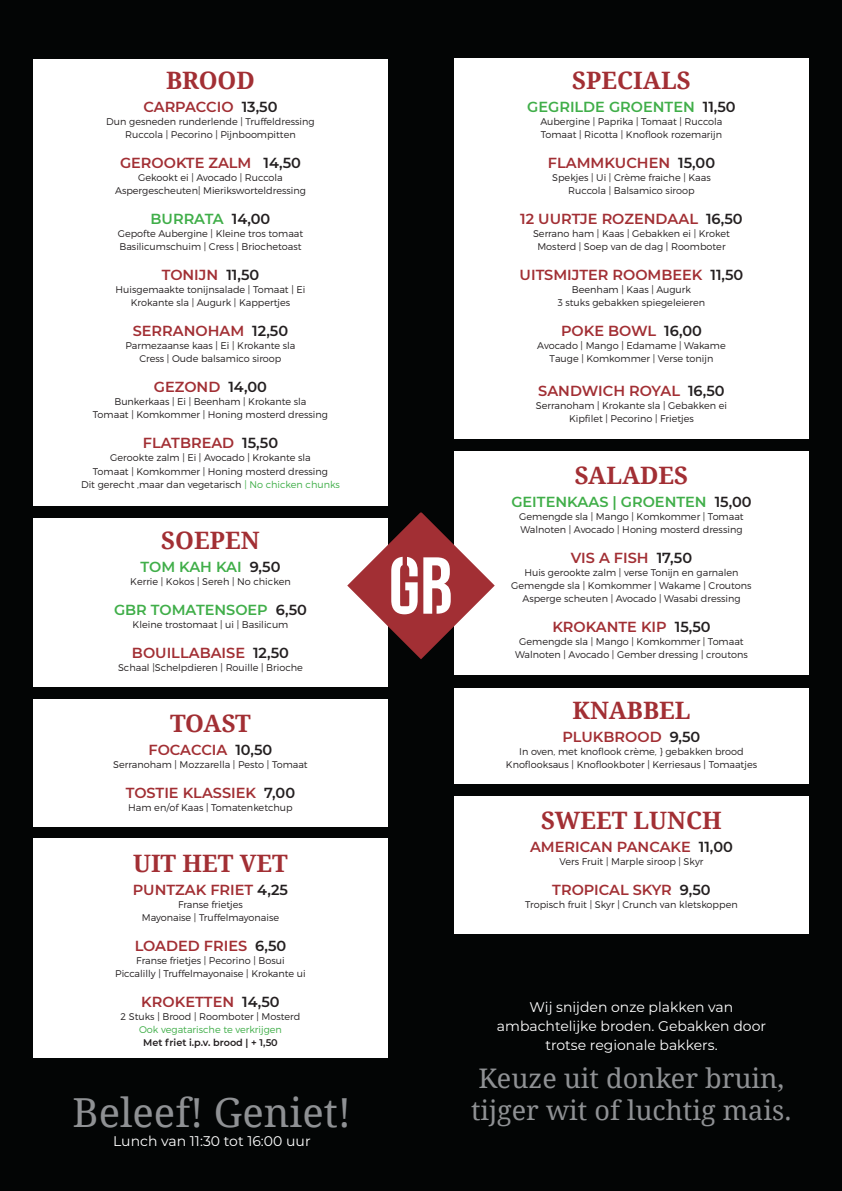
<style>
.page{position:relative;width:842px;height:1191px;background:#030505}
.page>*{position:absolute;margin:0;border:0;box-sizing:border-box;transform-origin:0 0}
.t1{font:40px "Droid Serif";color:#8f9194}
.t2{font:27px "Droid Serif";color:#8f9194}
.Kop{font:700 24px "Droid Serif";color:#a22f34}
.Artikel_prijs{font:600 14.5px "Montserrat";color:#a22f34}
.Artikel_prijs-2{font:600 14.5px "Montserrat";color:#40ae49}
.Artikel_beschrijving{font:14px "Montserrat";color:#fff}
.Artikel_prijs-3{font:300 9.7px "Montserrat";color:#231f20}
.Artikel_prijs-4{font:300 9.7px "Montserrat";color:#40ae49}
.Artikel_prijs-5{font:600 9.7px "Montserrat";color:#231f20}
.s1{color:#231f20}
.s2{color:#40ae49}
</style>
<div class="page">
<div style="left:33px;top:59px;width:355px;height:446px;background:#fff"></div>
<div style="left:454px;top:59px;width:355px;height:380px;background:#fff"></div>
<div style="left:454px;top:451px;width:355px;height:224px;background:#fff"></div>
<div style="left:454px;top:687px;width:355px;height:96px;background:#fff"></div>
<div style="left:454px;top:796px;width:355px;height:137px;background:#fff"></div>
<div style="left:33px;top:518px;width:355px;height:168px;background:#fff"></div>
<div style="left:33px;top:699px;width:355px;height:127px;background:#fff"></div>
<div style="left:33px;top:838px;width:355px;height:219px;background:#fff"></div>
<svg style="left:347px;top:512px;width:148px;height:147px"></svg>
<p class="Kop" style="left:166px;top:64px;width:90px">BROOD</p>
<p class="Artikel_prijs" style="left:143px;top:97px;width:135px">CARPACCIO <span class="s1">13,50</span></p>
<p class="Artikel_prijs-3" style="left:106px;top:116px;width:210px">Dun gesneden runderlende | Truffeldressing</p>
<p class="Artikel_prijs-3" style="left:125px;top:129px;width:172px">Ruccola | Pecorino | Pijnboompitten</p>
<p class="Artikel_prijs" style="left:120px;top:153px;width:182px">GEROOKTE ZALM <span class="s1">14,50</span></p>
<p class="Artikel_prijs-3" style="left:138px;top:172px;width:146px">Gekookt ei | Avocado | Ruccola</p>
<p class="Artikel_prijs-3" style="left:115px;top:185px;width:192px">Aspergescheuten| Mieriksworteldressing</p>
<p class="Artikel_prijs-2" style="left:151px;top:209px;width:121px">BURRATA <span class="s1">14,00</span></p>
<p class="Artikel_prijs-3" style="left:118px;top:228px;width:187px">Gepofte Aubergine | Kleine tros tomaat</p>
<p class="Artikel_prijs-3" style="left:119px;top:241px;width:184px">Basilicumschuim | Cress | Briochetoast</p>
<p class="Artikel_prijs" style="left:162px;top:265px;width:99px">TONIJN <span class="s1">11,50</span></p>
<p class="Artikel_prijs-3" style="left:116px;top:284px;width:191px">Huisgemaakte tonijnsalade | Tomaat | Ei</p>
<p class="Artikel_prijs-3" style="left:131px;top:297px;width:161px">Krokante sla | Augurk | Kappertjes</p>
<p class="Artikel_prijs" style="left:133px;top:321px;width:157px">SERRANOHAM <span class="s1">12,50</span></p>
<p class="Artikel_prijs-3" style="left:125px;top:340px;width:172px">Parmezaanse kaas | Ei | Krokante sla</p>
<p class="Artikel_prijs-3" style="left:139px;top:353px;width:143px">Cress | Oude balsamico siroop</p>
<p class="Artikel_prijs" style="left:154px;top:377px;width:115px">GEZOND <span class="s1">14,00</span></p>
<p class="Artikel_prijs-3" style="left:114px;top:396px;width:194px">Bunkerkaas | Ei | Beenham | Krokante sla</p>
<p class="Artikel_prijs-3" style="left:93px;top:409px;width:237px">Tomaat | Komkommer | Honing mosterd dressing</p>
<p class="Artikel_prijs" style="left:143px;top:433px;width:137px">FLATBREAD <span class="s1">15,50</span></p>
<p class="Artikel_prijs-3" style="left:110px;top:452px;width:202px">Gerookte zalm | Ei | Avocado | Krokante sla</p>
<p class="Artikel_prijs-3" style="left:93px;top:465px;width:237px">Tomaat | Komkommer | Honing mosterd dressing</p>
<p class="Artikel_prijs-3" style="left:81px;top:478px;width:260px">Dit gerecht ,maar dan vegetarisch <span class="s2">| No chicken chunks</span></p>
<p class="Kop" style="left:161px;top:523px;width:100px">SOEPEN</p>
<p class="Artikel_prijs-2" style="left:141px;top:556px;width:141px">TOM KAH KAI <span class="s1">9,50</span></p>
<p class="Artikel_prijs-3" style="left:130px;top:575px;width:162px">Kerrie | Kokos | Sereh | No chicken</p>
<p class="Artikel_prijs-2" style="left:114px;top:599px;width:194px">GBR TOMATENSOEP <span class="s1">6,50</span></p>
<p class="Artikel_prijs-3" style="left:133px;top:618px;width:157px">Kleine trostomaat | ui | Basilicum</p>
<p class="Artikel_prijs" style="left:132px;top:642px;width:159px">BOUILLABAISE <span class="s1">12,50</span></p>
<p class="Artikel_prijs-3" style="left:118px;top:661px;width:186px">Schaal |Schelpdieren | Rouille | Brioche</p>
<p class="Kop" style="left:170px;top:706px;width:82px">TOAST</p>
<p class="Artikel_prijs" style="left:149px;top:739px;width:125px">FOCACCIA <span class="s1">10,50</span></p>
<p class="Artikel_prijs-3" style="left:113px;top:758px;width:196px">Serranoham | Mozzarella | Pesto | Tomaat</p>
<p class="Artikel_prijs" style="left:126px;top:782px;width:171px">TOSTIE KLASSIEK <span class="s1">7,00</span></p>
<p class="Artikel_prijs-3" style="left:128px;top:801px;width:166px">Ham en/of Kaas | Tomatenketchup</p>
<p class="Kop" style="left:133px;top:846px;width:156px">UIT HET VET</p>
<p class="Artikel_prijs" style="left:133px;top:879px;width:157px">PUNTZAK FRIET <span class="s1">4,25</span></p>
<p class="Artikel_prijs-3" style="left:178px;top:898px;width:66px">Franse frietjes</p>
<p class="Artikel_prijs-3" style="left:142px;top:911px;width:139px">Mayonaise | Truffelmayonaise</p>
<p class="Artikel_prijs" style="left:135px;top:935px;width:153px">LOADED FRIES <span class="s1">6,50</span></p>
<p class="Artikel_prijs-3" style="left:136px;top:954px;width:150px">Franse frietjes | Pecorino | Bosui</p>
<p class="Artikel_prijs-3" style="left:115px;top:967px;width:192px">Piccalilly | Truffelmayonaise | Krokante ui</p>
<p class="Artikel_prijs" style="left:141px;top:991px;width:140px">KROKETTEN <span class="s1">14,50</span></p>
<p class="Artikel_prijs-3" style="left:121px;top:1010px;width:181px">2 Stuks | Brood | Roomboter | Mosterd</p>
<p class="Artikel_prijs-4" style="left:139px;top:1023px;width:144px">Ook vegatarische te verkrijgen</p>
<p class="Artikel_prijs-5" style="left:143px;top:1035px;width:136px">Met friet i.p.v. brood | + 1,50</p>
<p class="Kop" style="left:572px;top:64px;width:120px">SPECIALS</p>
<p class="Artikel_prijs-2" style="left:527px;top:97px;width:210px">GEGRILDE GROENTEN <span class="s1">11,50</span></p>
<p class="Artikel_prijs-3" style="left:540px;top:116px;width:184px">Aubergine | Paprika | Tomaat | Ruccola</p>
<p class="Artikel_prijs-3" style="left:541px;top:129px;width:183px">Tomaat | Ricotta | Knoflook rozemarijn</p>
<p class="Artikel_prijs" style="left:548px;top:153px;width:169px">FLAMMKUCHEN <span class="s1">15,00</span></p>
<p class="Artikel_prijs-3" style="left:552px;top:172px;width:160px">Spekjes | Ui | Crème fraiche | Kaas</p>
<p class="Artikel_prijs-3" style="left:568px;top:185px;width:128px">Ruccola | Balsamico siroop</p>
<p class="Artikel_prijs" style="left:520px;top:209px;width:224px">12 UURTJE ROZENDAAL <span class="s1">16,50</span></p>
<p class="Artikel_prijs-3" style="left:533px;top:228px;width:198px">Serrano ham | Kaas | Gebakken ei | Kroket</p>
<p class="Artikel_prijs-3" style="left:537px;top:241px;width:190px">Mosterd | Soep van de dag | Roomboter</p>
<p class="Artikel_prijs" style="left:520px;top:265px;width:225px">UITSMIJTER ROOMBEEK <span class="s1">11,50</span></p>
<p class="Artikel_prijs-3" style="left:572px;top:284px;width:121px">Beenham | Kaas | Augurk</p>
<p class="Artikel_prijs-3" style="left:558px;top:297px;width:149px">3 stuks gebakken spiegeleieren</p>
<p class="Artikel_prijs" style="left:561px;top:321px;width:142px">POKE BOWL <span class="s1">16,00</span></p>
<p class="Artikel_prijs-3" style="left:537px;top:340px;width:190px">Avocado | Mango | Edamame | Wakame</p>
<p class="Artikel_prijs-3" style="left:550px;top:353px;width:165px">Tauge | Komkommer | Verse tonijn</p>
<p class="Artikel_prijs" style="left:538px;top:381px;width:188px">SANDWICH ROYAL <span class="s1">16,50</span></p>
<p class="Artikel_prijs-3" style="left:536px;top:400px;width:193px">Serranoham | Krokante sla | Gebakken ei</p>
<p class="Artikel_prijs-3" style="left:569px;top:413px;width:126px">Kipfilet | Pecorino | Frietjes</p>
<p class="Kop" style="left:575px;top:458px;width:115px">SALADES</p>
<p class="Artikel_prijs-2" style="left:511px;top:491px;width:242px">GEITENKAAS | GROENTEN <span class="s1">15,00</span></p>
<p class="Artikel_prijs-3" style="left:519px;top:510px;width:226px">Gemengde sla | Mango | Komkommer | Tomaat</p>
<p class="Artikel_prijs-3" style="left:520px;top:523px;width:224px">Walnoten | Avocado | Honing mosterd dressing</p>
<p class="Artikel_prijs" style="left:571px;top:547px;width:123px">VIS A FISH <span class="s1">17,50</span></p>
<p class="Artikel_prijs-3" style="left:524px;top:566px;width:216px">Huis gerookte zalm | verse Tonijn en garnalen</p>
<p class="Artikel_prijs-3" style="left:511px;top:579px;width:242px">Gemengde sla | Komkommer | Wakame | Croutons</p>
<p class="Artikel_prijs-3" style="left:522px;top:592px;width:220px">Asperge scheuten | Avocado | Wasabi dressing</p>
<p class="Artikel_prijs" style="left:552px;top:616px;width:160px">KROKANTE KIP <span class="s1">15,50</span></p>
<p class="Artikel_prijs-3" style="left:519px;top:635px;width:226px">Gemengde sla | Mango | Komkommer | Tomaat</p>
<p class="Artikel_prijs-3" style="left:515px;top:648px;width:234px">Walnoten | Avocado | Gember dressing | croutons</p>
<p class="Kop" style="left:572px;top:693px;width:120px">KNABBEL</p>
<p class="Artikel_prijs" style="left:562px;top:726px;width:139px">PLUKBROOD <span class="s1">9,50</span></p>
<p class="Artikel_prijs-3" style="left:519px;top:745px;width:226px">In oven, met knoflook crème, } gebakken brood</p>
<p class="Artikel_prijs-3" style="left:506px;top:758px;width:253px">Knoflooksaus | Knoflookboter | Kerriesaus | Tomaatjes</p>
<p class="Kop" style="left:541px;top:803px;width:182px">SWEET LUNCH</p>
<p class="Artikel_prijs" style="left:530px;top:836px;width:204px">AMERICAN PANCAKE <span class="s1">11,00</span></p>
<p class="Artikel_prijs-3" style="left:559px;top:855px;width:146px">Vers Fruit | Marple siroop | Skyr</p>
<p class="Artikel_prijs" style="left:552px;top:879px;width:160px">TROPICAL SKYR <span class="s1">9,50</span></p>
<p class="Artikel_prijs-3" style="left:525px;top:898px;width:214px">Tropisch fruit | Skyr | Crunch van kletskoppen</p>
<p class="Artikel_beschrijving" style="left:530px;top:997px;width:205px">Wij snijden onze plakken van</p>
<p class="Artikel_beschrijving" style="left:497px;top:1016px;width:271px">ambachtelijke broden. Gebakken door</p>
<p class="Artikel_beschrijving" style="left:545px;top:1035px;width:174px">trotse regionale bakkers.</p>
<p class="t2" style="left:479px;top:1060px;width:307px">Keuze uit donker bruin,</p>
<p class="t1" style="left:73px;top:1085px;width:280px">Beleef! Geniet!</p>
<p class="t2" style="left:471px;top:1092px;width:322px">tijger wit of luchtig mais.</p>
<p class="Artikel_beschrijving" style="left:113px;top:1131px;width:199px">Lunch van 11:30 tot 16:00 uur</p>
</div>
